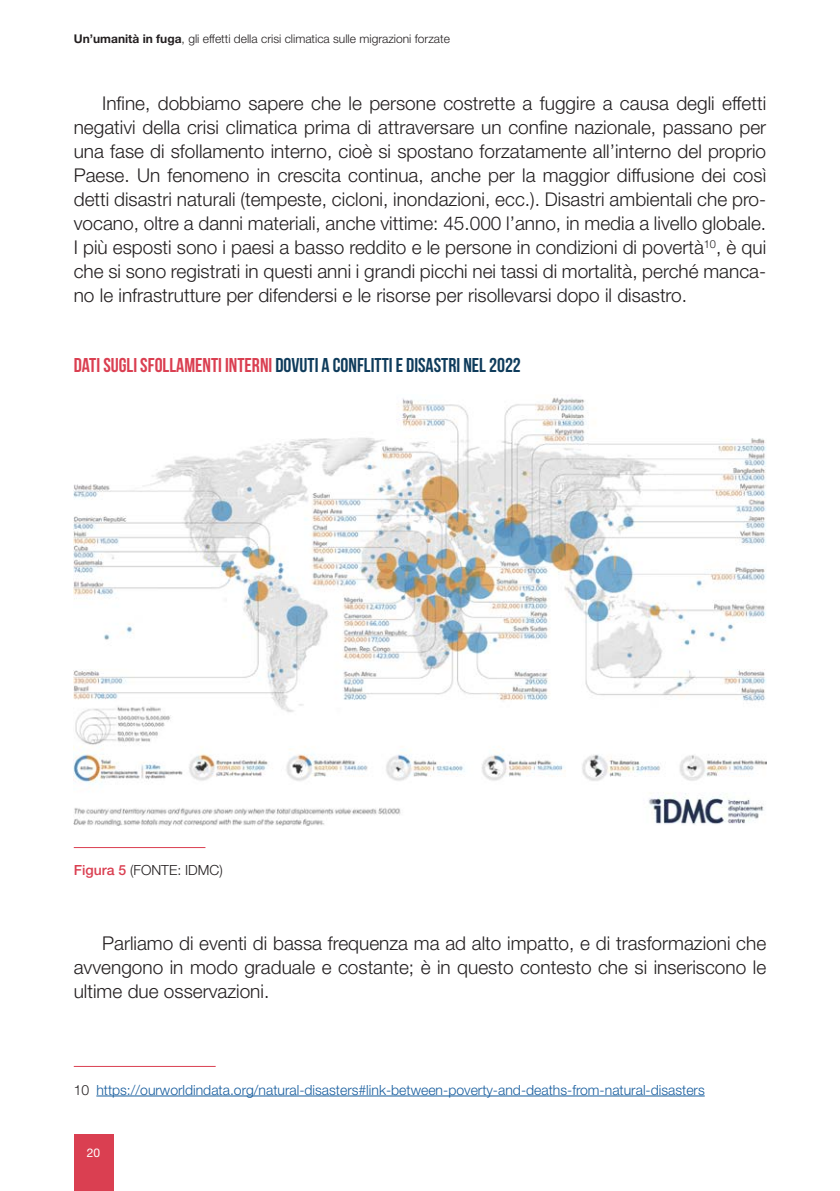
<style>
.page{position:relative;width:840px;height:1191px;background:#fff}
.page>*{position:absolute;margin:0;border:0;box-sizing:border-box;transform-origin:0 0}
.t1{font:700 20px "Bebas Neue";color:#0e3b5b}
.testo{font:300 19px/24px "Helvetica Neue LT Std";color:#231f20;text-align:justify}
.nota_pie_pagina{font:300 14px "Helvetica Neue LT Std";color:#175d9e}
.nota_grafico{font:300 14px "Helvetica Neue LT Std";color:#231f20}
.t2{font:300 12px "Helvetica Neue LT Std";color:#231f20}
.t3{font:12px "Helvetica Neue LT Std";color:#fff}
.s1{font-weight:700}
.s2{color:#da3f51}
.s3{font-weight:500;color:#da3f51}
.s4{color:#231f20}
</style>
<div class="page">
<hr style="left:74px;top:1066px;width:141px;height:1px;background:#da3f51">
<hr style="left:96px;top:1095px;width:608px;height:1px;background:#175d9e">
<img style="left:74px;top:397px;width:691px;height:428px">
<hr style="left:74px;top:847px;width:131px;height:1px;background:#da3f51">
<div style="left:74px;top:1134px;width:39px;height:57px;background:#da3f51"></div>
<p class="t2" style="left:74px;top:31px;width:377px"><span class="s1">Un’umanità in fuga</span>, gli effetti della crisi climatica sulle migrazioni forzate</p>
<p class="testo" style="left:74px;top:91px;width:693px;text-indent:28px">Infine, dobbiamo sapere che le persone costrette a fuggire a causa degli effetti negativi della crisi climatica prima di attraversare un confine nazionale, passano per una fase di sfollamento interno, cioè si spostano forzatamente all’interno del proprio Paese. Un fenomeno in crescita continua, anche per la maggior diffusione dei così detti disastri naturali (tempeste, cicloni, inondazioni, ecc.). Disastri ambientali che pro&shy;vocano, oltre a danni materiali, anche vittime: 45.000 l’anno, in media a livello globale.<br>I più esposti sono i paesi a basso reddito e le persone in condizioni di povertà<sup>10</sup>, è qui che si sono registrati in questi anni i grandi picchi nei tassi di mortalità, perché manca&shy;no le infrastrutture per difendersi e le risorse per risollevarsi dopo il disastro.</p>
<p class="t1" style="left:74px;top:354px;width:448px"><span class="s2">DATI SUGLI SFOLLAMENTI INTERNI</span> DOVUTI A CONFLITTI E DISASTRI NEL 2022</p>
<p class="nota_grafico" style="left:74px;top:861px;width:150px"><span class="s3">Figura 5</span> (FONTE: IDMC)</p>
<p class="testo" style="left:74px;top:931px;width:693px;text-indent:28px">Parliamo di eventi di bassa frequenza ma ad alto impatto, e di trasformazioni che avvengono in modo graduale e costante; è in questo contesto che si inseriscono le ultime due osservazioni.</p>
<p class="nota_pie_pagina" style="left:74px;top:1081px;width:632px"><span class="s4">10</span> https://ourworldindata.org/natural-disasters#link-between-poverty-and-deaths-from-natural-disasters</p>
<p class="t3" style="left:87px;top:1145px;width:15px">20</p>
</div>
